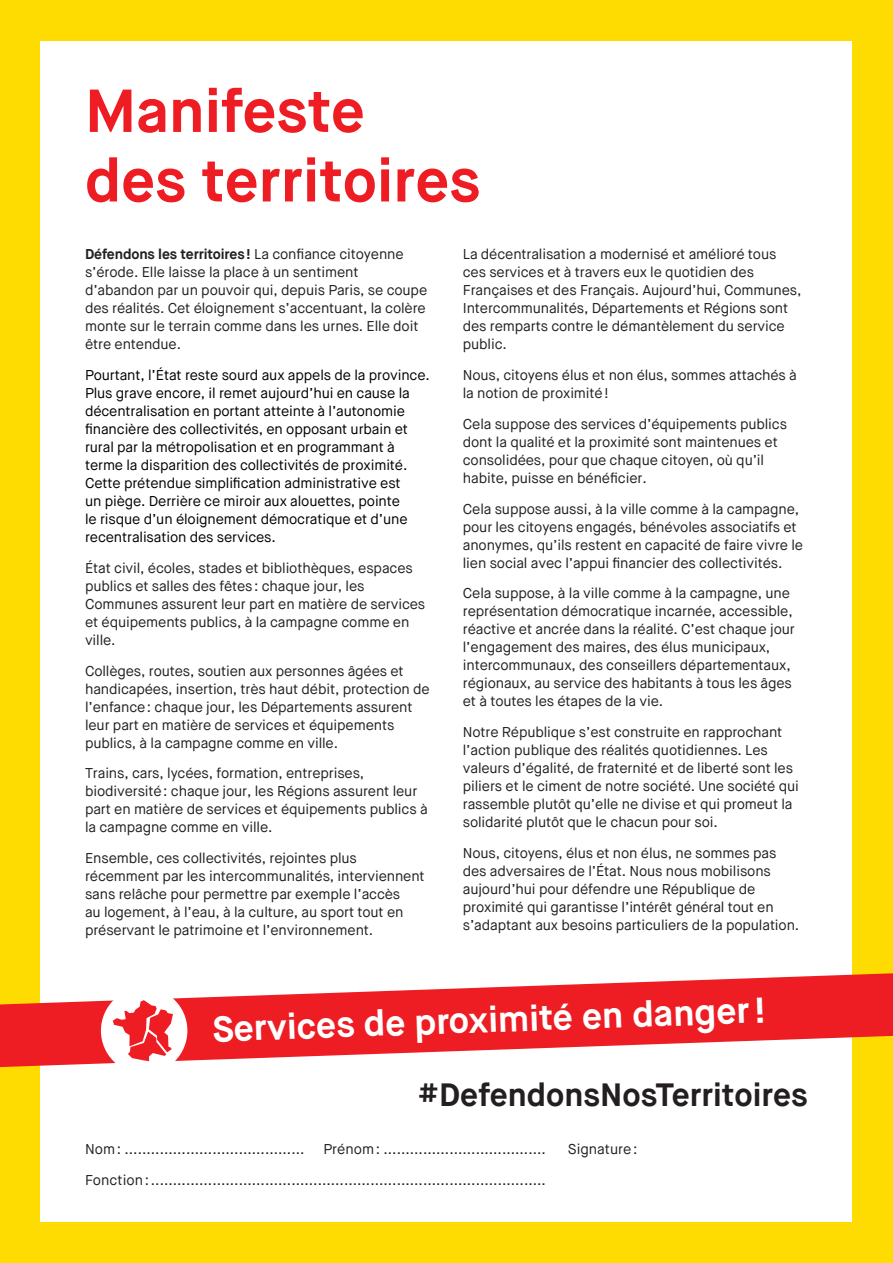
<style>
.page{position:relative;width:893px;height:1263px;background:#ffdc01}
.page>*{position:absolute;margin:0;border:0;box-sizing:border-box;transform-origin:0 0}
.t1{font:700 60.45px/69.6px "Maison Neue";color:#ee1d23}
.t2{font:700 36px "Maison Neue";color:#fff}
.t3{font:700 32.25px "Maison Neue";color:#231f20}
.t4{font:14.25px/18px "Maison Neue";letter-spacing:-.01em;color:#231f20}
.t5{font:14.25px/18px "Maison Neue";letter-spacing:-.01em;color:#000001}
.s1{font-weight:700}
</style>
<div class="page">
<div style="left:41px;top:41px;width:811px;height:1180px;background:#fff"></div>
<svg style="left:0;top:973px;width:893px;height:94px;fill:#ee1d23"></svg>
<div style="left:101px;top:987px;width:86px;height:87px;background:#fff;border-radius:50%"></div>
<svg style="left:113px;top:1000px;width:60px;height:61px"></svg>
<h1 class="t1" style="left:85px;top:76px;width:397px">Manifeste des territoires</h1>
<p class="t4" style="left:85px;top:246px;width:344px"><span class="s1">Défendons les territoires!</span> La confiance citoyenne s’érode. Elle laisse la place à un sentiment d’abandon par un pouvoir qui, depuis Paris, se coupe des réalités. Cet éloignement s’accentuant, la colère monte sur le terrain comme dans les urnes. Elle doit être entendue.</p>
<p class="t5" style="left:85px;top:366px;width:346px">Pourtant, l’État reste sourd aux appels de la province.<br>Plus grave encore, il remet aujourd’hui en cause la décentralisation en portant atteinte à l’autonomie financière des collectivités, en opposant urbain et rural par la métropolisation et en programmant à terme la disparition des collectivités de proximité.<br>Cette prétendue simplification administrative est<br>un piège. Derrière ce miroir aux alouettes, pointe<br>le risque d’un éloignement démocratique et d’une recentralisation des services.</p>
<p class="t4" style="left:85px;top:559px;width:342px">État civil, écoles, stades et bibliothèques, espaces publics et salles des fêtes: chaque jour, les Communes assurent leur part en matière de services et équipements publics, à la campagne comme en ville.</p>
<p class="t4" style="left:85px;top:662px;width:346px">Collèges, routes, soutien aux personnes âgées et handicapées, insertion, très haut débit, protection de l’enfance: chaque jour, les Départements assurent leur part en matière de services et équipements publics, à la campagne comme en ville.</p>
<p class="t4" style="left:85px;top:765px;width:344px">Trains, cars, lycées, formation, entreprises, biodiversité: chaque jour, les Régions assurent leur part en matière de services et équipements publics à la campagne comme en ville.</p>
<p class="t4" style="left:85px;top:849px;width:341px">Ensemble, ces collectivités, rejointes plus récemment par les intercommunalités, interviennent sans relâche pour permettre par exemple l’accès<br>au logement, à l’eau, à la culture, au sport tout en préservant le patrimoine et l’environnement.</p>
<p class="t4" style="left:463px;top:246px;width:340px">La décentralisation a modernisé et amélioré tous ces services et à travers eux le quotidien des Françaises et des Français. Aujourd’hui, Communes, Intercommunalités, Départements et Régions sont des remparts contre le démantèlement du service public.</p>
<p class="t4" style="left:463px;top:366px;width:336px">Nous, citoyens élus et non élus, sommes attachés à la notion de proximité!</p>
<p class="t4" style="left:463px;top:415px;width:326px">Cela suppose des services d’équipements publics dont la qualité et la proximité sont maintenues et consolidées, pour que chaque citoyen, où qu’il habite, puisse en bénéficier.</p>
<p class="t4" style="left:463px;top:500px;width:342px">Cela suppose aussi, à la ville comme à la campagne, pour les citoyens engagés, bénévoles associatifs et anonymes, qu’ils restent en capacité de faire vivre le lien social avec l’appui financier des collectivités.</p>
<p class="t4" style="left:463px;top:585px;width:333px">Cela suppose, à la ville comme à la campagne, une représentation démocratique incarnée, accessible, réactive et ancrée dans la réalité. C’est chaque jour l’engagement des maires, des élus municipaux, intercommunaux, des conseillers départementaux, régionaux, au service des habitants à tous les âges et à toutes les étapes de la vie.</p>
<p class="t4" style="left:463px;top:723px;width:338px">Notre République s’est construite en rapprochant l’action publique des réalités quotidiennes. Les valeurs d’égalité, de fraternité et de liberté sont les piliers et le ciment de notre société. Une société qui rassemble plutôt qu’elle ne divise et qui promeut la solidarité plutôt que le chacun pour soi.</p>
<p class="t4" style="left:463px;top:844px;width:338px">Nous, citoyens, élus et non élus, ne sommes pas des adversaires de l’État. Nous nous mobilisons aujourd’hui pour défendre une République de proximité qui garantisse l’intérêt général tout en s’adaptant aux besoins particuliers de la population.</p>
<h2 class="t2" style="left:211px;top:1006px;width:555px;rotate:-2deg">Services de proximité en danger!</h2>
<h3 class="t3" style="left:417px;top:1075px;width:392px">#DefendonsNosTerritoires</h3>
<p class="t4" style="left:85px;top:1140px;width:221px">Nom: .........................................</p>
<p class="t4" style="left:323px;top:1140px;width:224px">Prénom: .....................................</p>
<p class="t4" style="left:568px;top:1140px;width:71px">Signature:</p>
<p class="t4" style="left:85px;top:1171px;width:462px">Fonction:..........................................................................................</p>
</div>
